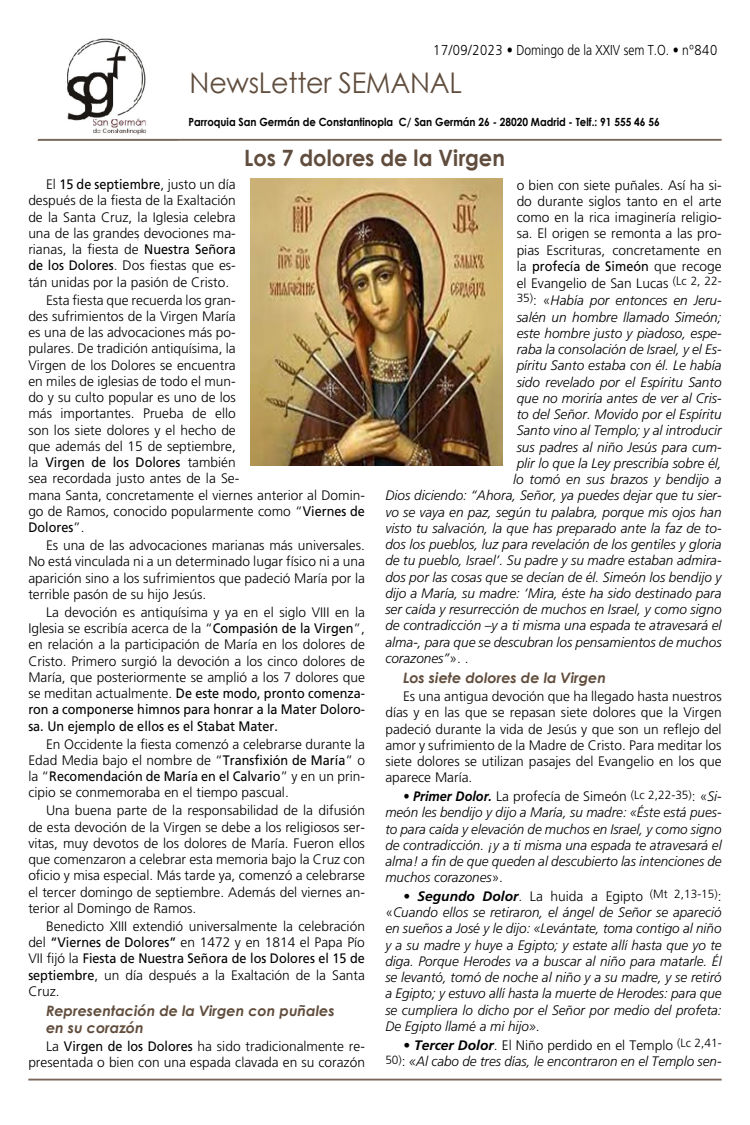
<style>
.page{position:relative;width:750px;height:1125px;background:#fff}
.page>*{position:absolute;margin:0;border:0;box-sizing:border-box;transform-origin:0 0}
.t1{font:28.5px "Century Gothic";letter-spacing:-.01em;color:#604d3d;scale:.95 1}
.t2{font:700 22.5px "Century Gothic";color:#614d3d;scale:.93 1}
.t3{font:italic 700 14.38px/16.8px "Century Gothic";color:#614d3d}
.t4{font:300 14.38px "Frutiger";color:#000;scale:.9 1}
.t5{font:300 13.75px/16.2px "Frutiger";color:#000;text-align:justify}
.t6{font:italic 300 13.75px/16.2px "Frutiger";color:#000;text-align:justify}
.t7{font:13.75px "Frutiger";color:#000;scale:.92 1}
.t8{font:700 11.25px "Century Gothic";color:#000;scale:.9 1}
.s1{font-weight:400}
.s2{font-weight:300}
.s3{font-style:normal}
.s4{font-weight:700}
</style>
<div class="page">
<hr style="left:28px;top:1079px;width:694px;height:2px;background:#79675a">
<img style="left:38px;top:38px;width:139px;height:101px">
<hr style="left:38px;top:139px;width:684px;height:2px;background:#79675a">
<img style="left:250px;top:179px;width:252px;height:287px">
<p class="t4" style="left:433px;top:42px;width:317px">17/09/2023 • Domingo de la XXIV sem T.O. • nº840</p>
<h1 class="t1" style="left:190px;top:65px;width:288px">NewsLetter SEMANAL</h1>
<p class="t8" style="left:189px;top:115px;width:525px">Parroquia San Germán de Constantinopla C/ San Germán 26 - 28020 Madrid - Telf.: 91 555 46 56</p>
<h2 class="t2" style="left:244px;top:143px;width:282px">Los 7 dolores de la Virgen</h2>
<p class="t5" style="left:28px;top:176px;width:209px;text-indent:18px">El <span class="s1">15 de septiembre</span>, justo un día después de la fiesta de la Exaltación de la Santa Cruz, la Iglesia celebra una de las grandes devociones ma&shy;rianas, la fiesta de <span class="s1">Nuestra Señora de los Dolores</span>. Dos fiestas que es&shy;tán unidas por la pasión de Cristo.</p>
<p class="t5" style="left:28px;top:292px;width:338px;text-align:left;text-indent:18px">Esta fiesta que recuerda los gran-<br>des sufrimientos de la Virgen María<br>es una de las advocaciones más po-<br>pulares. De tradición antiquísima, la<br>Virgen de los Dolores se encuentra<br>en miles de iglesias de todo el mun-<br>do y su culto popular es uno de los<br>más importantes. Prueba de ello<br>son los siete dolores y el hecho de<br>que además del 15 de septiembre,<br>la <span class="s1">Virgen de los Dolores</span> también<br>sea recordada justo antes de la Se-<br>mana Santa, concretamente el viernes anterior al Domin&shy;go de Ramos, conocido popularmente como “<span class="s1">Viernes de Dolores</span>”.</p>
<p class="t5" style="left:28px;top:537px;width:338px;text-indent:18px">Es una de las advocaciones marianas más universales.<br>No está vinculada ni a un determinado lugar físico ni a una aparición sino a los sufrimientos que padeció María por la terrible pasón de su hijo Jesús.</p>
<p class="t5" style="left:28px;top:604px;width:338px;text-indent:18px">La devoción es antiquísima y ya en el siglo VIII en la Iglesia se escribía acerca de la “<span class="s1">Compasión de la Virgen</span>”, en relación a la participación de María en los dolores de Cristo. Primero surgió la devoción a los cinco dolores de María, que posteriormente se amplió a los 7 dolores que se meditan actualmente. <span class="s1">De este modo, pronto comenza&shy;ron a componerse himnos para honrar a la Mater Doloro&shy;sa. Un ejemplo de ellos es el Stabat Mater.</span></p>
<p class="t5" style="left:28px;top:736px;width:338px;text-indent:18px">En Occidente la fiesta comenzó a celebrarse durante la Edad Media bajo el nombre de “<span class="s1">Transfixión de María</span>” o la “<span class="s1">Recomendación de María en el Calvario</span>” y en un prin&shy;cipio se conmemoraba en el tiempo pascual.</p>
<p class="t5" style="left:28px;top:802px;width:338px;text-indent:18px">Una buena parte de la responsabilidad de la difusión de esta devoción de la Virgen se debe a los religiosos ser&shy;vitas, muy devotos de los dolores de María. Fueron ellos que comenzaron a celebrar esta memoria bajo la Cruz con oficio y misa especial. Más tarde ya, comenzó a celebrarse el tercer domingo de septiembre. Además del viernes an&shy;terior al Domingo de Ramos.</p>
<p class="t5" style="left:28px;top:918px;width:338px;text-indent:18px">Benedicto XIII extendió universalmente la celebración del <span class="s1">“Viernes de Dolores”</span> en 1472 y en 1814 el Papa Pío VII fijó la <span class="s1">Fiesta de Nuestra Señora de los Dolores el 15 de septiembre</span>, un día después a la Exaltación de la Santa Cruz.</p>
<p class="t3" style="left:46px;top:1002px;width:290px">Representación de la Virgen con puñales en su corazón</p>
<p class="t5" style="left:28px;top:1038px;width:338px;text-align:right">La <span class="s1">Virgen de los Dolores</span> ha sido tradicionalmente re&shy;presentada o bien con una espada clavada en su corazón</p>
<p class="t5" style="left:517px;top:177px;width:206px">o bien con siete puñales. Así ha si-</p>
<p class="t5" style="left:517px;top:193px;width:206px">do durante siglos tanto en el arte</p>
<p class="t5" style="left:517px;top:209px;width:206px">como en la rica imaginería religio-</p>
<p class="t5" style="left:517px;top:226px;width:206px">sa. El origen se remonta a las pro-</p>
<p class="t5" style="left:517px;top:242px;width:206px">pias Escrituras, concretamente en</p>
<p class="t7" style="left:517px;top:258px;width:224px"><span class="s2">la</span> profecía de Simeón <span class="s2">que recoge</span></p>
<p class="t5" style="left:517px;top:275px;width:206px">el Evangelio de San Lucas <sup>(Lc</sup> <sup>2,</sup> <sup>22-</sup></p>
<p class="t6" style="left:517px;top:292px;width:206px"><sup>35)</sup><span class="s3">: «</span>Había por entonces en Jeru-</p>
<p class="t6" style="left:517px;top:309px;width:206px">salén un hombre llamado Simeón;</p>
<p class="t6" style="left:517px;top:325px;width:206px">este hombre justo y piadoso, espe-</p>
<p class="t6" style="left:517px;top:341px;width:206px">raba la consolación de Israel, y el Es-</p>
<p class="t6" style="left:517px;top:357px;width:206px">píritu Santo estaba con él. Le había</p>
<p class="t6" style="left:517px;top:374px;width:206px">sido revelado por el Espíritu Santo</p>
<p class="t6" style="left:517px;top:390px;width:206px">que no moriría antes de ver al Cris-</p>
<p class="t6" style="left:517px;top:406px;width:206px">to del Señor. Movido por el Espíritu</p>
<p class="t6" style="left:517px;top:422px;width:206px">Santo vino al Templo; y al introducir</p>
<p class="t6" style="left:517px;top:439px;width:206px">sus padres al niño Jesús para cum-</p>
<p class="t6" style="left:517px;top:455px;width:206px">plir lo que la Ley prescribía sobre él,</p>
<p class="t6" style="left:513px;top:471px;width:210px">lo tomó en sus brazos y bendijo a</p>
<p class="t6" style="left:385px;top:487px;width:338px">Dios diciendo: “Ahora, Señor, ya puedes dejar que tu sier-</p>
<p class="t6" style="left:385px;top:504px;width:338px">vo se vaya en paz, según tu palabra, porque mis ojos han</p>
<p class="t6" style="left:385px;top:520px;width:338px">visto tu salvación, la que has preparado ante la faz de to-</p>
<p class="t6" style="left:385px;top:536px;width:338px">dos los pueblos, luz para revelación de los gentiles y gloria</p>
<p class="t6" style="left:385px;top:552px;width:338px">de tu pueblo, Israel’. Su padre y su madre estaban admira-</p>
<p class="t6" style="left:385px;top:569px;width:338px">dos por las cosas que se decían de él. Simeón los bendijo y</p>
<p class="t6" style="left:385px;top:585px;width:338px">dijo a María, su madre: ‘Mira, éste ha sido destinado para</p>
<p class="t6" style="left:385px;top:601px;width:338px">ser caída y resurrección de muchos en Israel, y como signo</p>
<p class="t6" style="left:385px;top:617px;width:338px">de contradicción –y a ti misma una espada te atravesará el</p>
<p class="t6" style="left:385px;top:634px;width:338px">alma-, para que se descubran los pensamientos de muchos</p>
<p class="t6" style="left:385px;top:650px;width:85px">corazones”<span class="s3">». .</span></p>
<p class="t3" style="left:403px;top:669px;width:204px">Los siete dolores de la Virgen</p>
<p class="t5" style="left:385px;top:688px;width:338px;text-indent:18px">Es una antigua devoción que ha llegado hasta nuestros días y en las que se repasan siete dolores que la Virgen padeció durante la vida de Jesús y que son un reflejo del amor y sufrimiento de la Madre de Cristo. Para meditar los siete dolores se utilizan pasajes del Evangelio en los que aparece María.</p>
<p class="t6" style="left:385px;top:788px;width:338px;text-indent:18px"><span class="s4">• Primer Dolor.</span> <span class="s3">La profecía de Simeón</span> <sup>(Lc</sup> <sup>2,22-35)</sup><span class="s3">: «</span>Si&shy;meón les bendijo y dijo a María, su madre: «Éste está pues&shy;to para caída y elevación de muchos en Israel, y como signo de contradicción. ¡y a ti misma una espada te atravesará el alma! a fin de que queden al descubierto las intenciones de muchos corazones<span class="s3">».</span></p>
<p class="t6" style="left:385px;top:888px;width:338px;text-indent:18px"><span class="s4">• Segundo Dolor</span><span class="s3">. La huida a Egipto</span> <sup>(Mt</sup> <sup>2,13-15)</sup><span class="s3">: «</span>Cuando ellos se retiraron, el ángel de Señor se apareció en sueños a José y le dijo: «Levántate, toma contigo al niño y a su madre y huye a Egipto; y estate allí hasta que yo te diga. Porque Herodes va a buscar al niño para matarle. Él se levantó, tomó de noche al niño y a su madre, y se retiró a Egipto; y estuvo allí hasta la muerte de Herodes: para que se cumpliera lo dicho por el Señor por medio del profeta:<br>De Egipto llamé a mi hijo»<span class="s3">.</span></p>
<p class="t6" style="left:385px;top:1036px;width:338px;line-height:16.9px;text-align:right"><span class="s4">• Tercer Dolor</span><span class="s3">. El Niño perdido en el Templo</span> <sup>(Lc</sup> <sup>2,41-<br>50)</sup><span class="s3">:</span> «Al cabo de tres días, le encontraron en el Templo sen-</p>
</div>
